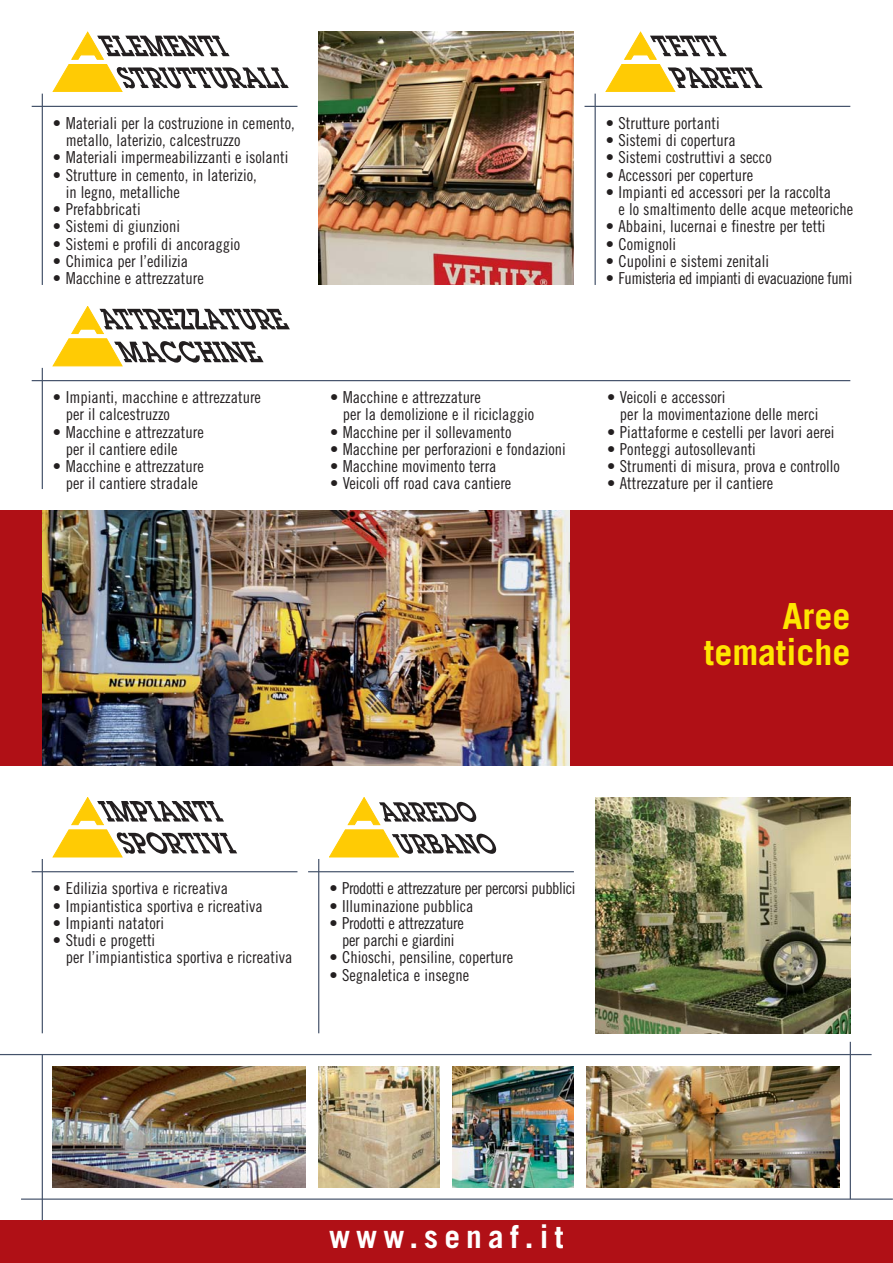
<style>
.page{position:relative;width:893px;height:1263px;background:#fff}
.page>*{position:absolute;margin:0;border:0;box-sizing:border-box;transform-origin:0 0}
.t1{font:700 36px/36px "Trade Gothic";color:#ffe600;text-align:right}
.t2{font:700 31.5px "Trade Gothic";letter-spacing:.195em;color:#fff}
.t3{font:16.5px/17.2px "Trade Gothic Cond Eighteen";color:#231f20}
.t4{font:16.5px "Trade Gothic Cond Eighteen";letter-spacing:-.025em;color:#231f20}
.t5{font:16.5px/17.2px "Trade Gothic Cond Eighteen";letter-spacing:-.02em;color:#231f20;text-align:center}
</style>
<div class="page">
<hr style="left:42px;top:368px;width:1px;height:121px;background:#44526a">
<hr style="left:32px;top:380px;width:818px;height:1px;background:#44526a">
<svg style="left:53px;top:306px;width:237px;height:60px"></svg>
<div style="left:0;top:510px;width:892px;height:255px;background:#b01016"></div>
<img style="left:43px;top:510px;width:526px;height:255px">
<div style="left:0;top:1220px;width:892px;height:43px;background:#b01016"></div>
<img style="left:595px;top:797px;width:255px;height:236px">
<img style="left:319px;top:32px;width:255px;height:253px">
<img style="left:587px;top:1066px;width:253px;height:121px">
<img style="left:319px;top:1066px;width:121px;height:121px">
<hr style="left:42px;top:1055px;width:1px;height:165px;background:#44526a">
<hr style="left:850px;top:1042px;width:1px;height:157px;background:#44526a">
<hr style="left:21px;top:1199px;width:871px;height:1px;background:#44526a">
<hr style="left:0;top:1054px;width:871px;height:1px;background:#44526a">
<img style="left:453px;top:1066px;width:121px;height:121px">
<img style="left:53px;top:1066px;width:253px;height:121px">
<hr style="left:42px;top:94px;width:1px;height:191px;background:#44526a">
<hr style="left:32px;top:106px;width:265px;height:1px;background:#44526a">
<hr style="left:42px;top:859px;width:1px;height:174px;background:#44526a">
<hr style="left:32px;top:871px;width:265px;height:1px;background:#44526a">
<hr style="left:594px;top:94px;width:2px;height:191px;background:#44526a">
<hr style="left:584px;top:106px;width:266px;height:1px;background:#44526a">
<hr style="left:318px;top:859px;width:1px;height:174px;background:#44526a">
<hr style="left:308px;top:871px;width:266px;height:1px;background:#44526a">
<svg style="left:53px;top:32px;width:236px;height:60px"></svg>
<svg style="left:53px;top:797px;width:184px;height:60px"></svg>
<svg style="left:606px;top:32px;width:157px;height:60px"></svg>
<svg style="left:329px;top:797px;width:167px;height:60px"></svg>
<p class="t3" style="left:66px;top:116px;width:231px;text-indent:-13px">• Materiali per la costruzione in cemento, metallo, laterizio, calcestruzzo</p>
<p class="t3" style="left:53px;top:150px;width:237px">• Materiali impermeabilizzanti e isolanti</p>
<p class="t3" style="left:66px;top:167px;width:193px;text-indent:-13px">• Strutture in cemento, in laterizio, in legno, metalliche</p>
<p class="t3" style="left:53px;top:202px;width:89px">• Prefabbricati</p>
<p class="t3" style="left:53px;top:219px;width:129px">• Sistemi di giunzioni</p>
<p class="t3" style="left:53px;top:236px;width:189px">• Sistemi e profili di ancoraggio</p>
<p class="t3" style="left:53px;top:254px;width:137px">• Chimica per l’edilizia</p>
<p class="t3" style="left:53px;top:271px;width:152px">• Macchine e attrezzature</p>
<p class="t3" style="left:66px;top:390px;width:197px;text-indent:-13px">• Impianti, macchine e attrezzature per il calcestruzzo</p>
<p class="t3" style="left:66px;top:424px;width:140px;text-indent:-13px">• Macchine e attrezzature per il cantiere edile</p>
<p class="t3" style="left:53px;top:459px;width:152px;text-align:center">• Macchine e attrezzature per il cantiere stradale</p>
<p class="t3" style="left:343px;top:390px;width:193px;text-indent:-13px">• Macchine e attrezzature<br>per la demolizione e il riciclaggio</p>
<p class="t3" style="left:330px;top:424px;width:183px">• Macchine per il sollevamento</p>
<p class="t3" style="left:330px;top:442px;width:237px">• Macchine per perforazioni e fondazioni</p>
<p class="t3" style="left:330px;top:459px;width:168px">• Macchine movimento terra</p>
<p class="t3" style="left:330px;top:476px;width:183px">• Veicoli off road cava cantiere</p>
<p class="t3" style="left:606px;top:116px;width:115px">• Strutture portanti</p>
<p class="t3" style="left:606px;top:133px;width:131px">• Sistemi di copertura</p>
<p class="t3" style="left:606px;top:150px;width:167px">• Sistemi costruttivi a secco</p>
<p class="t3" style="left:606px;top:167px;width:149px">• Accessori per coperture</p>
<p class="t3" style="left:618px;top:185px;width:236px;text-indent:-13px">• Impianti ed accessori per la raccolta<br>e lo smaltimento delle acque meteoriche</p>
<p class="t3" style="left:606px;top:219px;width:221px">• Abbaini, lucernai e finestre per tetti</p>
<p class="t3" style="left:606px;top:236px;width:72px">• Comignoli</p>
<p class="t3" style="left:606px;top:254px;width:165px">• Cupolini e sistemi zenitali</p>
<p class="t4" style="left:606px;top:272px;width:248px">• Fumisteria ed impianti di evacuazione fumi</p>
<p class="t3" style="left:620px;top:390px;width:200px;text-indent:-13px">• Veicoli e accessori<br>per la movimentazione delle merci</p>
<p class="t3" style="left:607px;top:424px;width:229px">• Piattaforme e cestelli per lavori aerei</p>
<p class="t3" style="left:607px;top:442px;width:150px">• Ponteggi autosollevanti</p>
<p class="t3" style="left:607px;top:459px;width:234px">• Strumenti di misura, prova e controllo</p>
<p class="t3" style="left:607px;top:476px;width:167px">• Attrezzature per il cantiere</p>
<h1 class="t1" style="left:704px;top:602px;width:147px">Aree tematiche</h1>
<p class="t3" style="left:53px;top:881px;width:177px">• Edilizia sportiva e ricreativa</p>
<p class="t3" style="left:53px;top:898px;width:211px">• Impiantistica sportiva e ricreativa</p>
<p class="t3" style="left:53px;top:916px;width:113px">• Impianti natatori</p>
<p class="t3" style="left:66px;top:933px;width:228px;text-indent:-13px">• Studi e progetti<br>per l’impiantistica sportiva e ricreativa</p>
<p class="t4" style="left:329px;top:882px;width:247px">• Prodotti e attrezzature per percorsi pubblici</p>
<p class="t3" style="left:329px;top:898px;width:146px">• Illuminazione pubblica</p>
<p class="t5" style="left:329px;top:916px;width:136px">• Prodotti e attrezzature per parchi e giardini</p>
<p class="t3" style="left:329px;top:950px;width:185px">• Chioschi, pensiline, coperture</p>
<p class="t3" style="left:329px;top:967px;width:141px">• Segnaletica e insegne</p>
<h2 class="t2" style="left:329px;top:1225px;width:236px">www.senaf.it</h2>
</div>
